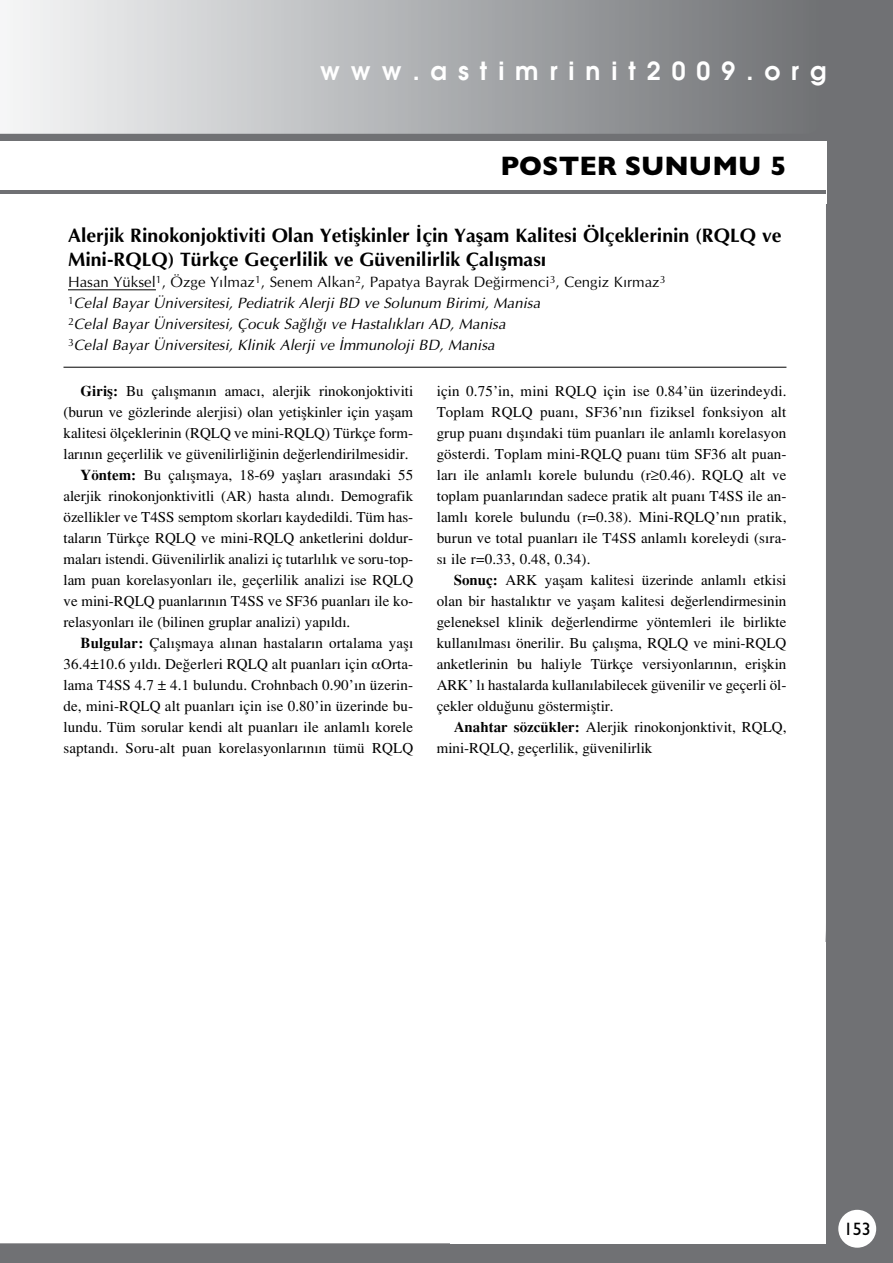
<style>
.page{position:relative;width:893px;height:1263px;background:#707174}
.page>*{position:absolute;margin:0;border:0;box-sizing:border-box;transform-origin:0 0}
.t1{font:700 27px "Gill Sans";color:#000}
.t2{font:24.9px "Avant Garde Demi";letter-spacing:.44em;color:#fff}
.t3{font:19.5px/24px "Optima Bold Turk";color:#000}
.t4{font:18px "Gill Sans";color:#000}
.t5{font:15px/21px "Times Turk";color:#000;text-align:justify}
.t6{font:15px/21px "Optima Italic Turk";color:#000}
.t7{font:15px "Optima Turk";color:#000}
.s1{font-family:"Times Turk B"}
</style>
<div class="page">
<div style="left:0;top:204px;width:826px;height:1040px;background:#fff"></div>
<div style="left:838px;top:1210px;width:38px;height:38px;background:#fff;border-radius:50%"></div>
<svg style="left:0;top:0;width:756px;height:134px"></svg>
<div style="left:0;top:141px;width:826px;height:63px;background:#fff"></div>
<div style="left:450px;top:942px;width:376px;height:302px;background:#fff"></div>
<hr style="left:0;top:190px;width:826px;height:4px;background:#6f7073">
<hr style="left:68px;top:290px;width:88px;height:1px;background:#000">
<hr style="left:63px;top:367px;width:723px;height:1px;background:#000">
<svg style="left:372px;top:662px;width:8px;height:7px"></svg>
<h2 class="t2" style="left:320px;top:57px;width:508px">www.astimrinit2009.org</h2>
<h1 class="t1" style="left:500px;top:157px;width:288px">POSTER SUNUMU 5</h1>
<h3 class="t3" style="left:68px;top:225px;width:715px">Alerjik Rinokonjoktiviti Olan Yetiflkinler ‹çin Yaflam Kalitesi Ölçeklerinin (RQLQ ve<br>Mini-RQLQ) Türkçe Geçerlilik ve Güvenilirlik Çal›flmas›</h3>
<p class="t7" style="left:68px;top:276px;width:599px">Hasan Yüksel<sup>1</sup>, Özge Y›lmaz<sup>1</sup>, Senem Alkan<sup>2</sup>, Papatya Bayrak De¤irmenci<sup>3</sup>, Cengiz K›rmaz<sup>3</sup></p>
<p class="t6" style="left:68px;top:293px;width:474px"><sup>1</sup>Celal Bayar Üniversitesi, Pediatrik Alerji BD ve Solunum Birimi, Manisa<br><sup>2</sup>Celal Bayar Üniversitesi, Çocuk Sa¤l›¤› ve Hastal›klar› AD, Manisa<br><sup>3</sup>Celal Bayar Üniversitesi, Klinik Alerji ve ‹mmunoloji BD, Manisa</p>
<p class="t5" style="left:80px;top:382px;width:334px"><span class="s1">Girifl:</span> Bu çal›flman›n amac›, alerjik rinokonjoktiviti</p>
<p class="t5" style="left:63px;top:403px;width:351px">(burun ve gözlerinde alerjisi) olan yetiflkinler için yaflam</p>
<p class="t5" style="left:63px;top:424px;width:351px">kalitesi ölçeklerinin (RQLQ ve mini-RQLQ) Türkçe form-</p>
<p class="t5" style="left:63px;top:445px;width:347px">lar›n›n geçerlilik ve güvenilirli¤inin de¤erlendirilmesidir.</p>
<p class="t5" style="left:80px;top:466px;width:334px"><span class="s1">Yöntem:</span> Bu çal›flmaya, 18-69 yafllar› aras›ndaki 55</p>
<p class="t5" style="left:63px;top:487px;width:351px">alerjik rinokonjonktivitli (AR) hasta al›nd›. Demografik</p>
<p class="t5" style="left:63px;top:508px;width:351px">özellikler ve T4SS semptom skorlar› kaydedildi. Tüm has-</p>
<p class="t5" style="left:63px;top:529px;width:351px">talar›n Türkçe RQLQ ve mini-RQLQ anketlerini doldur-</p>
<p class="t5" style="left:63px;top:550px;width:351px">malar› istendi. Güvenilirlik analizi iç tutarl›l›k ve soru-top-</p>
<p class="t5" style="left:63px;top:571px;width:351px">lam puan korelasyonlar› ile, geçerlilik analizi ise RQLQ</p>
<p class="t5" style="left:63px;top:592px;width:351px">ve mini-RQLQ puanlar›n›n T4SS ve SF36 puanlar› ile ko-</p>
<p class="t5" style="left:63px;top:613px;width:288px">relasyonlar› ile (bilinen gruplar analizi) yap›ld›.</p>
<p class="t5" style="left:80px;top:634px;width:334px"><span class="s1">Bulgular:</span> Çal›flmaya al›nan hastalar›n ortalama yafl›</p>
<p class="t5" style="left:63px;top:655px;width:351px">36.4±10.6 y›ld›. De¤erleri RQLQ alt puanlar› için Orta-</p>
<p class="t5" style="left:63px;top:676px;width:351px">lama T4SS 4.7 ± 4.1 bulundu. Crohnbach 0.90’›n üzerin-</p>
<p class="t5" style="left:63px;top:697px;width:351px">de, mini-RQLQ alt puanlar› için ise 0.80’in üzerinde bu-</p>
<p class="t5" style="left:63px;top:718px;width:351px">lundu. Tüm sorular kendi alt puanlar› ile anlaml› korele</p>
<p class="t5" style="left:63px;top:739px;width:351px">saptand›. Soru-alt puan korelasyonlar›n›n tümü RQLQ</p>
<p class="t5" style="left:437px;top:382px;width:351px">için 0.75’in, mini RQLQ için ise 0.84’ün üzerindeydi.<br>Toplam RQLQ puan›, SF36’n›n fiziksel fonksiyon alt grup puan› d›fl›ndaki tüm puanlar› ile anlaml› korelasyon gösterdi. Toplam mini-RQLQ puan› tüm SF36 alt puan&shy;lar› ile anlaml› korele bulundu (r≥0.46). RQLQ alt ve toplam puanlar›ndan sadece pratik alt puan› T4SS ile an&shy;laml› korele bulundu (r=0.38). Mini-RQLQ’n›n pratik, burun ve total puanlar› ile T4SS anlaml› koreleydi (s›ra&shy;s› ile r=0.33, 0.48, 0.34).</p>
<p class="t5" style="left:437px;top:571px;width:351px;text-indent:17px"><span class="s1">Sonuç:</span> ARK yaflam kalitesi üzerinde anlaml› etkisi olan bir hastal›kt›r ve yaflam kalitesi de¤erlendirmesinin geleneksel klinik de¤erlendirme yöntemleri ile birlikte kullan›lmas› önerilir. Bu çal›flma, RQLQ ve mini-RQLQ anketlerinin bu haliyle Türkçe versiyonlar›n›n, eriflkin ARK’ l› hastalarda kullan›labilecek güvenilir ve geçerli öl&shy;çekler oldu¤unu göstermifltir.</p>
<p class="t5" style="left:437px;top:718px;width:351px;text-indent:17px"><span class="s1">Anahtar sözcükler:</span> Alerjik rinokonjonktivit, RQLQ, mini-RQLQ, geçerlilik, güvenilirlik</p>
<p class="t4" style="left:844px;top:1223px;width:28px">153</p>
</div>
